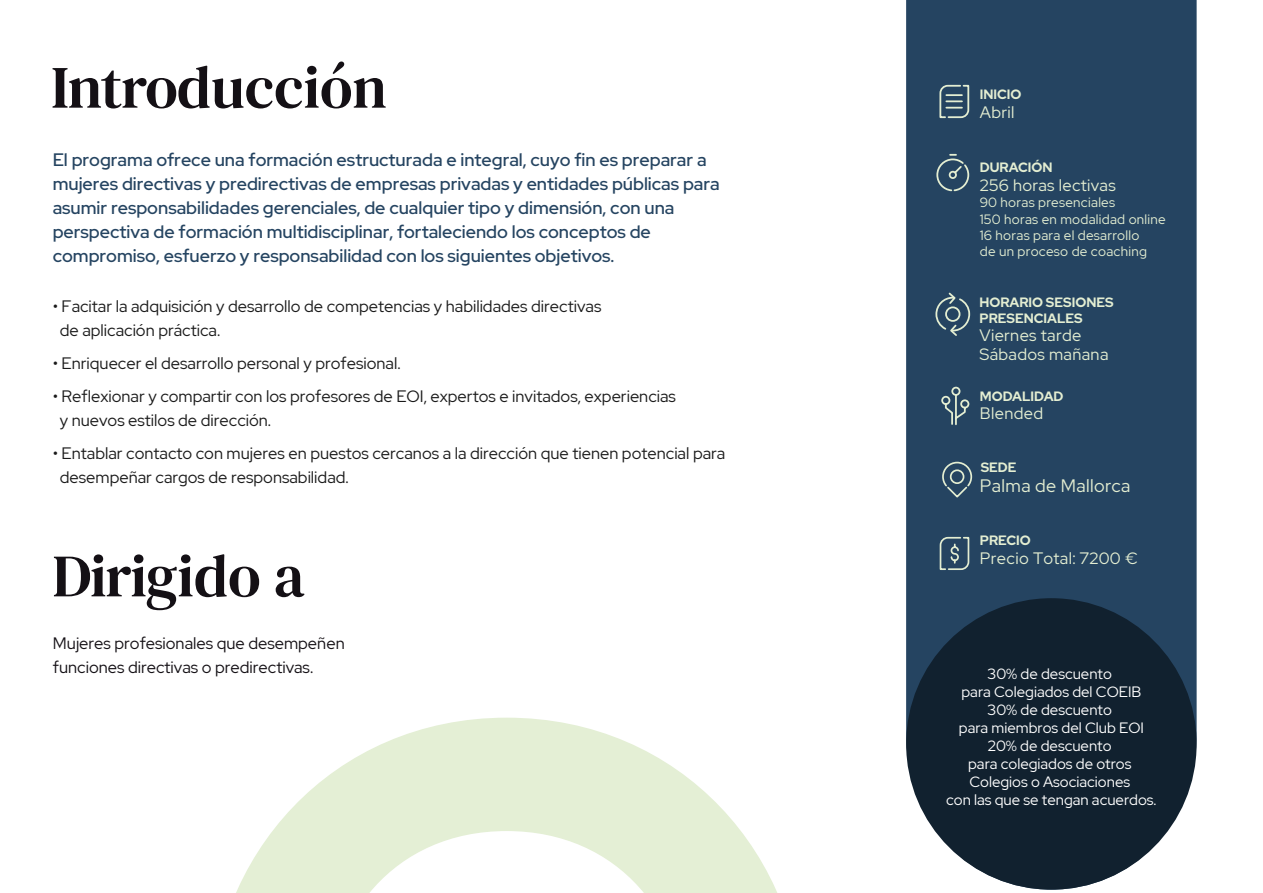
<style>
.page{position:relative;width:1263px;height:893px;background:#fff}
.page>*{position:absolute;margin:0;border:0;box-sizing:border-box;transform-origin:0 0}
.t1{font:60px "DM Serif Text";letter-spacing:-.02em;color:#141015}
.t2{font:59.85px "DM Serif Text";color:#141015}
.t3{font:500 18px/24px "Red Hat Display";color:#254461}
.t4{font:18px "Red Hat Display";letter-spacing:.02em;color:#e4eed2}
.t5{font:16.5px/24px "Red Hat Display";color:#1a1a1a}
.t6{font:16.5px/19.8px "Red Hat Display";letter-spacing:.02em;color:#e4eed2}
.t7{font:16.5px/24px "Red Hat Display";color:#141015}
.t8{font:15px/18px "Red Hat Display";color:#fff;text-align:center}
.t9{font:13.5px/16.2px "Red Hat Display";letter-spacing:.02em;color:#e4eed2}
.t10{font:700 13.5px/16.2px "Red Hat Display";color:#e4eed2}
</style>
<div class="page">
<div style="left:906px;top:0;width:290px;height:890px;background:#254461"></div>
<div style="left:906px;top:598px;width:290px;height:292px;background:#11212f;border-radius:50%"></div>
<svg style="left:938px;top:84px;width:32px;height:35px"></svg>
<svg style="left:935px;top:153px;width:35px;height:39px"></svg>
<svg style="left:940px;top:386px;width:30px;height:40px"></svg>
<svg style="left:939px;top:536px;width:31px;height:35px"></svg>
<svg style="left:236px;top:718px;width:541px;height:175px;fill:#e4efd5"></svg>
<svg style="left:941px;top:461px;width:32px;height:38px"></svg>
<svg style="left:934px;top:291px;width:37px;height:47px;background:#446073"></svg>
<h2 class="t2" style="left:51px;top:53px;width:337px">Introducción</h2>
<p class="t3" style="left:53px;top:148px;width:668px">El programa ofrece una formación estructurada e integral, cuyo fin es preparar a mujeres directivas y predirectivas de empresas privadas y entidades públicas para asumir responsabilidades gerenciales, de cualquier tipo y dimensión, con una perspectiva de formación multidisciplinar, fortaleciendo los conceptos de compromiso, esfuerzo y responsabilidad con los siguientes objetivos.</p>
<p class="t5" style="left:60px;top:294px;width:543px;text-indent:-7px">• Facitar la adquisición y desarrollo de competencias y habilidades directivas de aplicación práctica.</p>
<p class="t5" style="left:53px;top:351px;width:349px">• Enriquecer el desarrollo personal y profesional.</p>
<p class="t5" style="left:60px;top:384px;width:618px;text-indent:-7px">• Reflexionar y compartir con los profesores de EOI, expertos e invitados, experiencias y nuevos estilos de dirección.</p>
<p class="t5" style="left:60px;top:441px;width:667px;text-indent:-7px">• Entablar contacto con mujeres en puestos cercanos a la dirección que tienen potencial para desempeñar cargos de responsabilidad.</p>
<h1 class="t1" style="left:53px;top:541px;width:254px">Dirigido a</h1>
<p class="t7" style="left:53px;top:630px;width:293px">Mujeres profesionales que desempeñen funciones directivas o predirectivas.</p>
<p class="t10" style="left:980px;top:86px;width:43px">INICIO</p>
<p class="t6" style="left:980px;top:102px;width:36px">Abril</p>
<p class="t10" style="left:980px;top:159px;width:74px">DURACIÓN</p>
<p class="t6" style="left:980px;top:175px;width:137px">256 horas lectivas</p>
<p class="t9" style="left:980px;top:194px;width:187px">90 horas presenciales<br>150 horas en modalidad online<br>16 horas para el desarrollo<br>de un proceso de coaching</p>
<p class="t10" style="left:979px;top:294px;width:136px">HORARIO SESIONES<br>PRESENCIALES</p>
<p class="t6" style="left:979px;top:325px;width:130px">Viernes tarde<br>Sábados mañana</p>
<p class="t10" style="left:980px;top:388px;width:85px">MODALIDAD</p>
<p class="t6" style="left:980px;top:403px;width:65px">Blended</p>
<p class="t10" style="left:981px;top:459px;width:37px">SEDE</p>
<p class="t4" style="left:980px;top:474px;width:152px">Palma de Mallorca</p>
<p class="t10" style="left:980px;top:532px;width:52px">PRECIO</p>
<p class="t6" style="left:980px;top:548px;width:159px">Precio Total: 7200 €</p>
<p class="t8" style="left:946px;top:664px;width:212px">30% de descuento<br>para Colegiados del COEIB<br>30% de descuento<br>para miembros del Club EOI<br>20% de descuento<br>para colegiados de otros<br>Colegios o Asociaciones<br>con las que se tengan acuerdos.</p>
</div>
